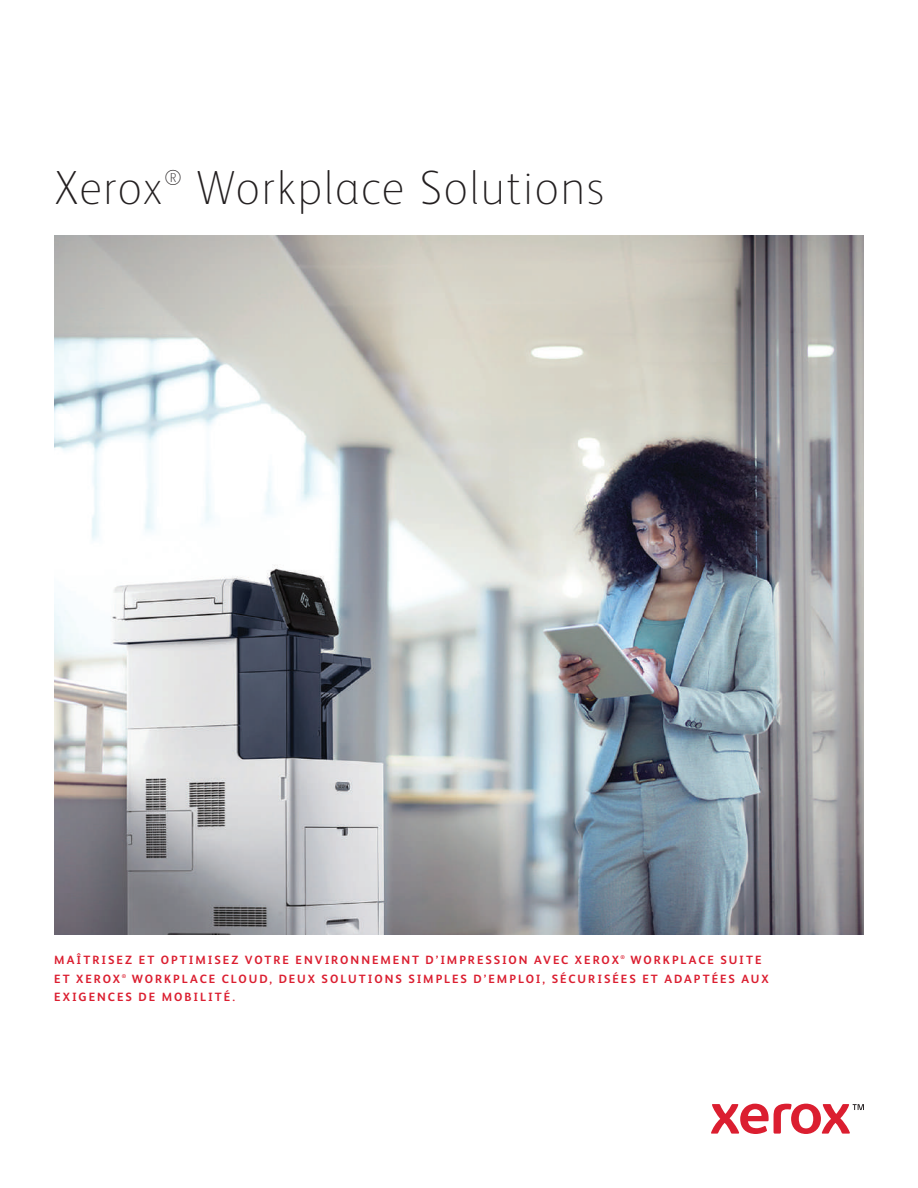
<style>
.page{position:relative;width:918px;height:1188px;background:#fff}
.page>*{position:absolute;margin:0;border:0;box-sizing:border-box;transform-origin:0 0}
.t1{font:100 48px "Xerox Sans";letter-spacing:.035em;color:#231f20}
.t2{font:100 21.6px "Xerox Sans";color:#231f20}
.t3{font:700 12px/18.8px "Xerox Sans";letter-spacing:.165em;color:#db1e30}
.t4{font:700 5.4px "Xerox Sans";color:#db1e30}
</style>
<div class="page">
<svg style="left:711px;top:1104px;width:153px;height:30px"></svg>
<img style="left:54px;top:236px;width:810px;height:698px">
<h1 class="t1" style="left:54px;top:156px;width:110px">Xerox</h1>
<h2 class="t2" style="left:164px;top:163px;width:19px">®</h2>
<h1 class="t1" style="left:196px;top:156px;width:410px">Workplace Solutions</h1>
<p class="t3" style="left:54px;top:950px;width:566px">MAÎTRISEZ ET OPTIMISEZ VOTRE ENVIRONNEMENT D’IMPRESSION AVEC XEROX</p>
<p class="t4" style="left:620px;top:954px;width:6px">®</p>
<p class="t3" style="left:630px;top:950px;width:133px">WORKPLACE SUITE</p>
<p class="t3" style="left:54px;top:969px;width:67px">ET XEROX</p>
<p class="t4" style="left:122px;top:972px;width:6px">®</p>
<p class="t3" style="left:54px;top:969px;width:716px;text-indent:78px">WORKPLACE CLOUD, DEUX SOLUTIONS SIMPLES D’EMPLOI, SÉCURISÉES ET ADAPTÉES AUX<br>EXIGENCES DE MOBILITÉ.</p>
</div>
